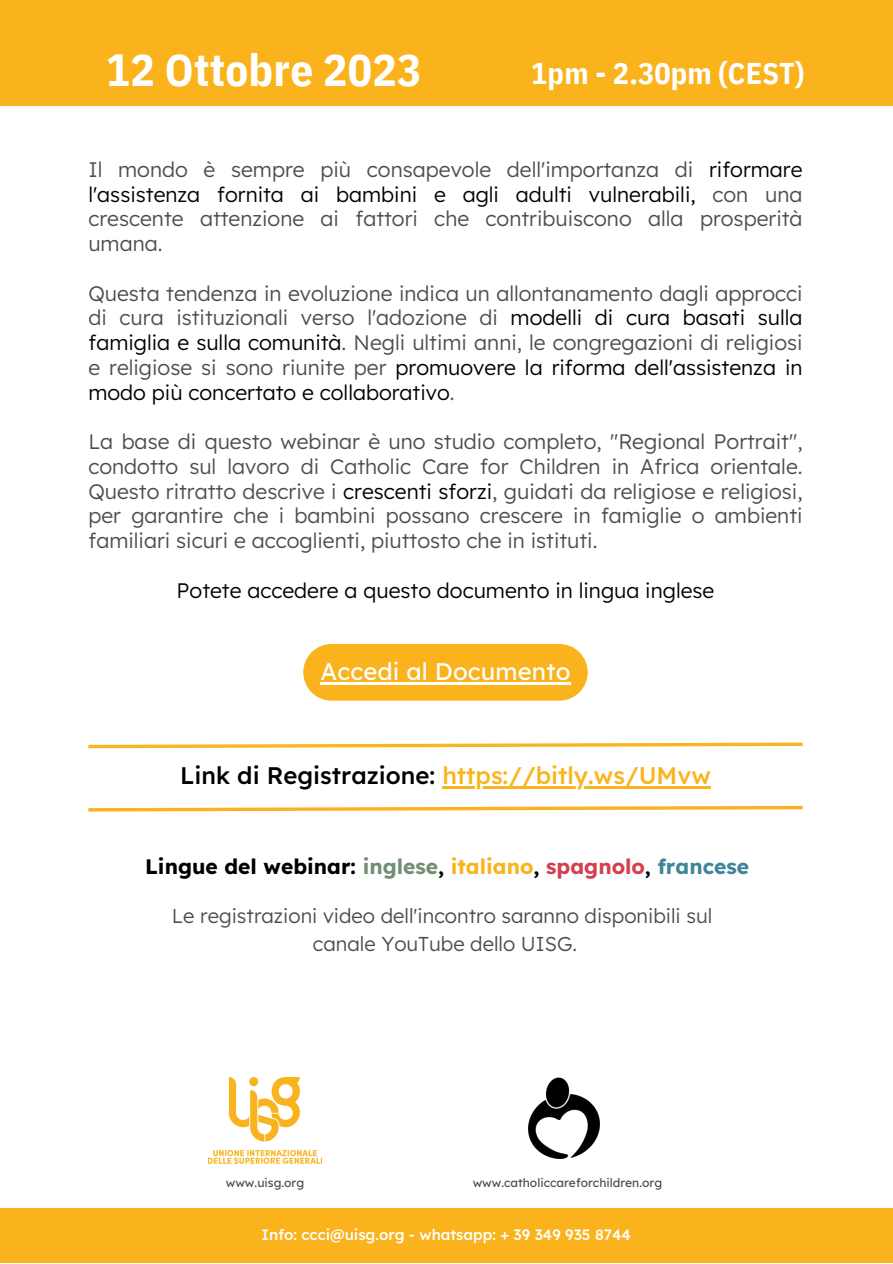
<style>
.page{position:relative;width:893px;height:1264px;background:#fff}
.page>*{position:absolute;margin:0;border:0;box-sizing:border-box;transform-origin:0 0}
.t1{font:700 45px "IBM Plex Sans Cond";letter-spacing:.005em;color:#fff}
.t2{font:700 30px "IBM Plex Sans Cond";letter-spacing:.005em;color:#fff}
.t3{font:500 24px "Lexend";color:#fab51d}
.t4{font:24px "Lexend";letter-spacing:.005em;color:#fff}
.t5{font:300 21px/24.8px "Lexend";color:#4d4d4d;text-align:justify}
.t6{font:700 21px "Lexend";color:#000}
.t7{font:300 21px "Lexend";color:#000}
.t8{font:300 20.1px "Lexend";color:#4d4d4d}
.t9{font:500 15px "Lexend";color:#fff}
.t10{font:12px "Lexend";color:#4d4d4d}
.s1{color:#000}
.s2{color:#738f73}
.s3{color:#fab31c}
.s4{color:#d1404d}
.s5{color:#408599}
</style>
<div class="page">
<div style="left:0;top:1208px;width:892px;height:54px;background:#fab31c"></div>
<hr style="left:442px;top:786px;width:269px;height:2px;background:#fab51d">
<svg style="left:88px;top:742px;width:715px;height:7px"></svg>
<svg style="left:88px;top:805px;width:715px;height:7px"></svg>
<div style="left:303px;top:644px;width:284px;height:56px;background:#fab31c"></div>
<hr style="left:320px;top:682px;width:250px;height:2px;background:#fff">
<img style="left:208px;top:1077px;width:113px;height:88px">
<img style="left:529px;top:1077px;width:71px;height:81px">
<div style="left:0;top:0;width:892px;height:106px;background:#fab31c"></div>
<p class="t1" style="left:106px;top:39px;width:317px">12 Ottobre 2023</p>
<p class="t2" style="left:531px;top:53px;width:274px">1pm - 2.30pm (CEST)</p>
<p class="t5" style="left:88px;top:157px;width:715px">Il mondo è sempre più consapevole dell'importanza di <span class="s1">riformare l'assistenza fornita ai bambini e agli adulti vulnerabili,</span> con una crescente attenzione ai fattori che contribuiscono alla prosperità umana.</p>
<p class="t5" style="left:88px;top:280px;width:715px">Questa tendenza in evoluzione indica un allontanamento dagli approcci di cura istituzionali verso l'adozione di <span class="s1">modelli di cura basati sulla famiglia e sulla comunità</span>. Negli ultimi anni, le congregazioni di religiosi e religiose si sono riunite per <span class="s1">promuovere la riforma dell'assistenza in modo più concertato e collaborativo</span>.</p>
<p class="t5" style="left:88px;top:429px;width:715px">La base di questo webinar è uno studio completo, "Regional Portrait", condotto sul lavoro di Catholic Care for Children in Africa orientale.<br>Questo ritratto descrive i <span class="s1">crescenti sforzi</span>, guidati da religiose e religiosi, per garantire che i bambini possano crescere in famiglie o ambienti familiari sicuri e accoglienti, piuttosto che in istituti.</p>
<p class="t7" style="left:176px;top:576px;width:539px">Potete accedere a questo documento in lingua inglese</p>
<p class="t4" style="left:320px;top:656px;width:251px">Accedi al Documento</p>
<p class="t3" style="left:180px;top:760px;width:532px"><span class="s1">Link di Registrazione:</span> https://bitly.ws/UMvw</p>
<p class="t6" style="left:145px;top:852px;width:605px">Lingue del webinar: <span class="s2">inglese</span>, <span class="s3">italiano</span>, <span class="s4">spagnolo</span>, <span class="s5">francese</span></p>
<p class="t8" style="left:172px;top:902px;width:541px">Le registrazioni video dell'incontro saranno disponibili sul</p>
<p class="t8" style="left:313px;top:930px;width:266px">canale YouTube dello UISG.</p>
<p class="t10" style="left:226px;top:1175px;width:80px">www.uisg.org</p>
<p class="t10" style="left:472px;top:1175px;width:191px">www.catholiccareforchildren.org</p>
<p class="t9" style="left:262px;top:1224px;width:371px">Info: ccci@uisg.org - whatsapp: + 39 349 935 8744</p>
</div>
